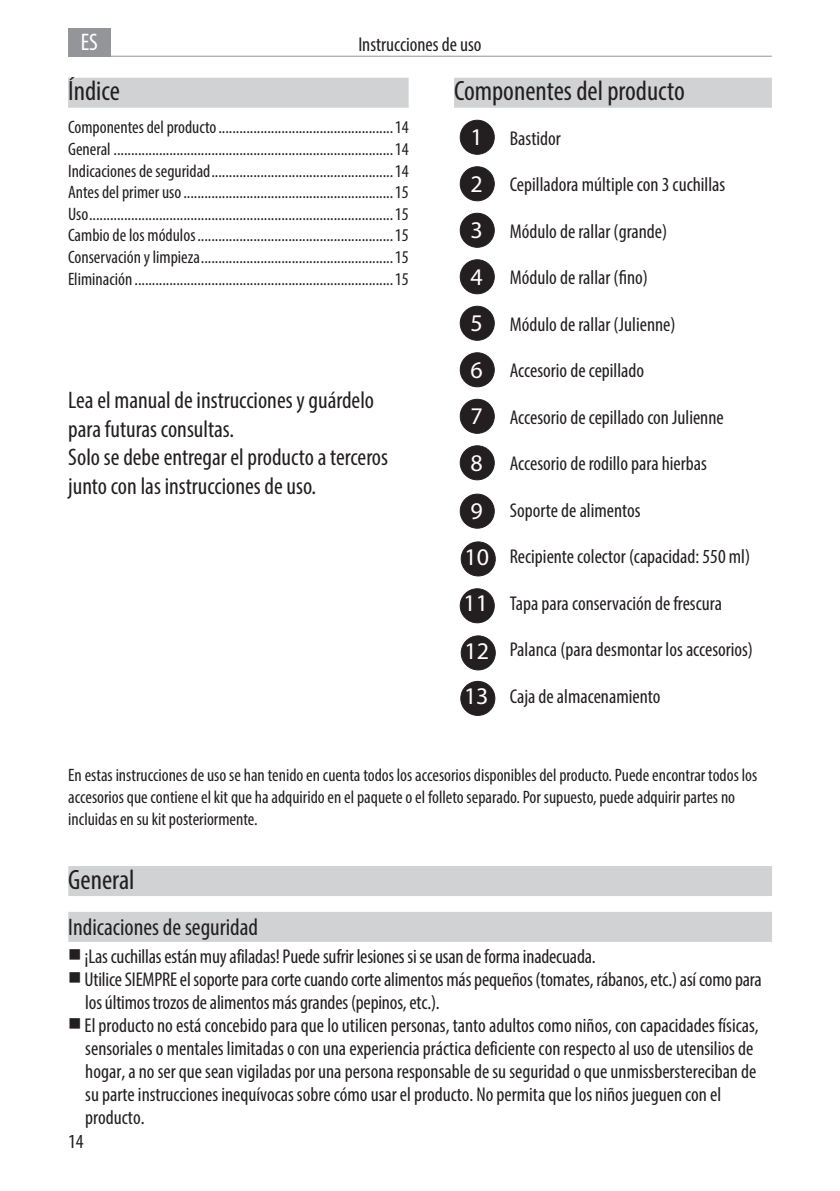
<style>
.page{position:relative;width:840px;height:1191px;background:#fff}
.page>*{position:absolute;margin:0;border:0;box-sizing:border-box;transform-origin:0 0}
.t1{font:condensed 28px "Myriad Pro";color:#231f20}
.t2{font:condensed 24px/28.8px "Myriad Pro";color:#231f20}
.t3{font:24px/46.2px "Myriad Pro";color:#fff}
.t4{font:condensed 24px "Myriad Pro";color:#fff}
.t5{font:condensed 20px/23px "Myriad Pro";color:#231f20}
.t6{font:condensed 18px/21.6px "Myriad Pro";color:#231f20}
.s1{font-stretch:normal;font-size:24px;color:#fff}
</style>
<div class="page">
<div style="left:68px;top:28px;width:43px;height:29px;background:#939598"></div>
<hr style="left:68px;top:56px;width:703px;height:1px;background:#939598">
<div style="left:454px;top:78px;width:317px;height:30px;background:#d1d2d4"></div>
<div style="left:460px;top:120px;width:34px;height:34px;background:#231f20;border-radius:50%"></div>
<div style="left:459px;top:120px;width:35px;height:35px;border:1px solid #231f20;border-radius:50%"></div>
<div style="left:460px;top:167px;width:34px;height:34px;background:#231f20;border-radius:50%"></div>
<div style="left:459px;top:166px;width:35px;height:35px;border:1px solid #231f20;border-radius:50%"></div>
<div style="left:460px;top:213px;width:34px;height:34px;background:#231f20;border-radius:50%"></div>
<div style="left:459px;top:213px;width:35px;height:35px;border:1px solid #231f20;border-radius:50%"></div>
<div style="left:460px;top:260px;width:34px;height:34px;background:#231f20;border-radius:50%"></div>
<div style="left:459px;top:259px;width:35px;height:35px;border:1px solid #231f20;border-radius:50%"></div>
<div style="left:460px;top:306px;width:34px;height:34px;background:#231f20;border-radius:50%"></div>
<div style="left:459px;top:306px;width:35px;height:35px;border:1px solid #231f20;border-radius:50%"></div>
<div style="left:460px;top:353px;width:34px;height:34px;background:#231f20;border-radius:50%"></div>
<div style="left:459px;top:352px;width:35px;height:35px;border:1px solid #231f20;border-radius:50%"></div>
<div style="left:460px;top:399px;width:34px;height:34px;background:#231f20;border-radius:50%"></div>
<div style="left:459px;top:399px;width:35px;height:35px;border:1px solid #231f20;border-radius:50%"></div>
<div style="left:460px;top:446px;width:34px;height:34px;background:#231f20;border-radius:50%"></div>
<div style="left:459px;top:445px;width:35px;height:35px;border:1px solid #231f20;border-radius:50%"></div>
<div style="left:68px;top:78px;width:340px;height:30px;background:#d1d2d4"></div>
<div style="left:68px;top:866px;width:703px;height:30px;background:#d1d2d4"></div>
<div style="left:68px;top:912px;width:703px;height:30px;background:#d1d2d4"></div>
<div style="left:460px;top:494px;width:34px;height:34px;background:#231f20;border-radius:50%"></div>
<div style="left:459px;top:493px;width:35px;height:35px;border:1px solid #231f20;border-radius:50%"></div>
<div style="left:461px;top:542px;width:34px;height:34px;background:#231f20;border-radius:50%"></div>
<div style="left:460px;top:541px;width:35px;height:35px;border:1px solid #231f20;border-radius:50%"></div>
<div style="left:460px;top:589px;width:34px;height:34px;background:#231f20;border-radius:50%"></div>
<div style="left:459px;top:588px;width:35px;height:35px;border:1px solid #231f20;border-radius:50%"></div>
<div style="left:461px;top:636px;width:34px;height:34px;background:#231f20;border-radius:50%"></div>
<div style="left:460px;top:635px;width:35px;height:35px;border:1px solid #231f20;border-radius:50%"></div>
<div style="left:460px;top:681px;width:34px;height:34px;background:#231f20;border-radius:50%"></div>
<div style="left:460px;top:681px;width:35px;height:35px;border:1px solid #231f20;border-radius:50%"></div>
<p class="t4" style="left:81px;top:28px;width:19px">ES</p>
<p class="t5" style="left:358px;top:33px;width:125px">Instrucciones de uso</p>
<h1 class="t1" style="left:454px;top:74px;width:232px">Componentes del producto</h1>
<p class="t5" style="left:470px;top:126px;width:92px"><span class="s1">1</span> Bastidor</p>
<p class="t5" style="left:470px;top:173px;width:256px"><span class="s1">2</span> Cepilladora múltiple con 3 cuchillas</p>
<p class="t5" style="left:470px;top:219px;width:198px"><span class="s1">3</span> Módulo de rallar (grande)</p>
<p class="t5" style="left:470px;top:266px;width:179px"><span class="s1">4</span> Módulo de rallar (fino)</p>
<p class="t5" style="left:470px;top:312px;width:206px"><span class="s1">5</span> Módulo de rallar (Julienne)</p>
<p class="t5" style="left:470px;top:359px;width:175px"><span class="s1">6</span> Accesorio de cepillado</p>
<p class="t5" style="left:470px;top:405px;width:254px"><span class="s1">7</span> Accesorio de cepillado con Julienne</p>
<p class="t5" style="left:470px;top:452px;width:238px"><span class="s1">8</span> Accesorio de rodillo para hierbas</p>
<p class="t5" style="left:509px;top:498px;width:132px">Soporte de alimentos</p>
<p class="t5" style="left:509px;top:545px;width:242px">Recipiente colector (capacidad: 550 ml)</p>
<p class="t5" style="left:509px;top:591px;width:213px">Tapa para conservación de frescura</p>
<p class="t5" style="left:509px;top:638px;width:244px">Palanca (para desmontar los accesorios)</p>
<p class="t5" style="left:509px;top:684px;width:152px">Caja de almacenamiento</p>
<h1 class="t1" style="left:68px;top:74px;width:53px">Índice</h1>
<p class="t6" style="left:68px;top:116px;width:342px;text-align:justify">Componentes del producto..................................................14<br>General ................................................................................14<br>Indicaciones de seguridad....................................................14<br>Antes del primer uso............................................................15<br>Uso.......................................................................................15<br>Cambio de los módulos........................................................15<br>Conservación y limpieza.......................................................15<br>Eliminación ..........................................................................15</p>
<p class="t2" style="left:68px;top:385px;width:321px">Lea el manual de instrucciones y guárdelo para futuras consultas.<br>Solo se debe entregar el producto a terceros junto con las instrucciones de uso.</p>
<p class="t3" style="left:463px;top:488px;width:27px">9<br>10<br>11<br>12<br>13</p>
<p class="t6" style="left:68px;top:764px;width:690px">En estas instrucciones de uso se han tenido en cuenta todos los accesorios disponibles del producto. Puede encontrar todos los accesorios que contiene el kit que ha adquirido en el paquete o el folleto separado. Por supuesto, puede adquirir partes no incluidas en su kit posteriormente.</p>
<h1 class="t1" style="left:68px;top:862px;width:68px">General</h1>
<p class="t2" style="left:68px;top:912px;width:191px">Indicaciones de seguridad</p>
<p class="t5" style="left:84px;top:945px;width:678px">¡Las cuchillas están muy afiladas! Puede sufrir lesiones si se usan de forma inadecuada.<br>Utilice SIEMPRE el soporte para corte cuando corte alimentos más pequeños (tomates, rábanos, etc.) así como para los últimos trozos de alimentos más grandes (pepinos, etc.).<br>El producto no está concebido para que lo utilicen personas, tanto adultos como niños, con capacidades físicas, sensoriales o mentales limitadas o con una experiencia práctica deficiente con respecto al uso de utensilios de hogar, a no ser que sean vigiladas por una persona responsable de su seguridad o que unmissberstereciban de su parte instrucciones inequívocas sobre cómo usar el producto. No permita que los niños jueguen con el producto.</p>
<p class="t5" style="left:68px;top:1129px;width:17px">14</p>
</div>
